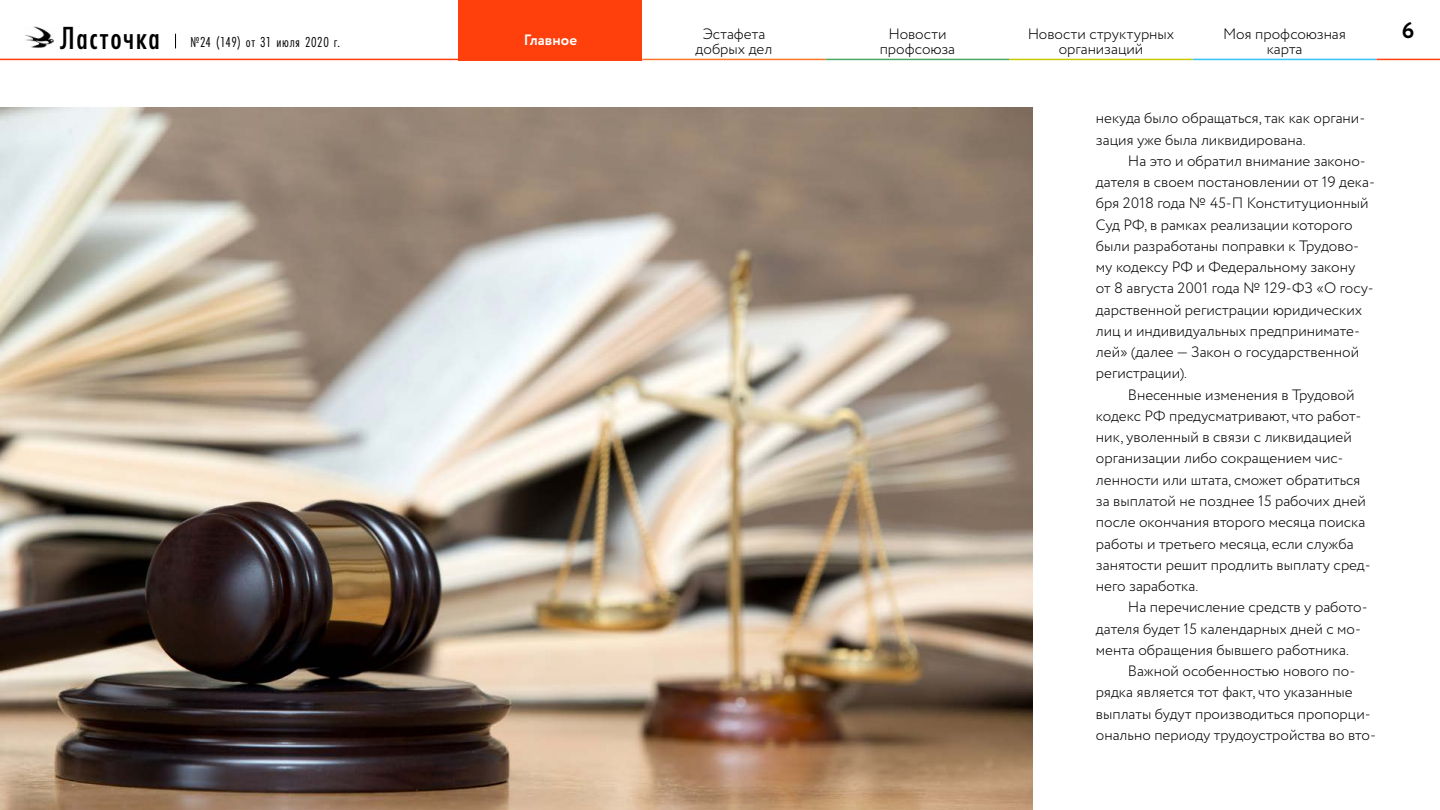
<style>
.page{position:relative;width:1440px;height:810px;background:#fff}
.page>*{position:absolute;margin:0;border:0;box-sizing:border-box;transform-origin:0 0}
.t1{font:700 22.5px "Circe";color:#000}
._0_1_First{font:300 15px/21.2px "Circe";color:#000}
.t2{font:15px "Futura PT Cond";letter-spacing:.04em;color:#000}
.t3{font:700 15px "Circe";color:#fff}
.s1{font-weight:500;font-size:33.22px}
</style>
<div class="page">
<svg style="left:175px;top:34px;width:1px;height:14px"></svg>
<img style="left:25px;top:26px;width:29px;height:22px">
<hr style="left:1009px;top:59px;width:184px;height:1px;background:#c8c800">
<hr style="left:1193px;top:59px;width:184px;height:1px;background:#37c3f5">
<hr style="left:642px;top:59px;width:184px;height:1px;background:#ff7828">
<hr style="left:826px;top:59px;width:183px;height:1px;background:#4baa64">
<div style="left:459px;top:0;width:183px;height:60px;background:#ff400d"></div>
<hr style="left:1377px;top:59px;width:63px;height:1px;background:#ff400d">
<hr style="left:0;top:59px;width:459px;height:1px;background:#ff400d">
<img style="left:0;top:107px;width:1032px;height:703px">
<p class="t2" style="left:60px;top:33px;width:281px"><span class="s1">Ласточка</span> №24 (149) от 31 июля 2020 г.</p>
<p class="_0_1_First" style="left:1028px;top:23px;width:148px">Новости структурных</p>
<h1 class="t1" style="left:1402px;top:15px;width:14px">6</h1>
<p class="_0_1_First" style="left:696px;top:27px;width:78px;line-height:15px;text-align:center">Эстафета добрых дел</p>
<p class="_0_1_First" style="left:880px;top:27px;width:77px;line-height:15px;text-align:center">Новости профсоюза</p>
<p class="_0_1_First" style="left:1223px;top:27px;width:124px;line-height:15px;text-align:center">Моя профсоюзная карта</p>
<p class="t3" style="left:524px;top:30px;width:55px">Главное</p>
<p class="_0_1_First" style="left:1059px;top:38px;width:86px">организаций</p>
<p class="_0_1_First" style="left:1096px;top:108px;width:271px">некуда было обращаться, так как органи&shy;зация уже была ликвидирована.</p>
<p class="_0_1_First" style="left:1096px;top:150px;width:281px;text-indent:32px">На это и обратил внимание законо&shy;дателя в своем постановлении от 19 дека&shy;бря 2018 года № 45-П Конституционный Суд РФ, в рамках реализации которого были разработаны поправки к Трудово&shy;му кодексу РФ и Федеральному закону<br>от 8 августа 2001 года № 129-ФЗ «О госу&shy;дарственной регистрации юридических лиц и индивидуальных предпринимате&shy;лей» (далее — Закон о государственной регистрации).</p>
<p class="_0_1_First" style="left:1096px;top:384px;width:276px;text-indent:32px">Внесенные изменения в Трудовой кодекс РФ предусматривают, что работ&shy;ник, уволенный в связи с ликвидацией организации либо сокращением чис&shy;ленности или штата, сможет обратиться за выплатой не позднее 15 рабочих дней после окончания второго месяца поиска работы и третьего месяца, если служба занятости решит продлить выплату сред&shy;него заработка.</p>
<p class="_0_1_First" style="left:1096px;top:597px;width:273px;text-indent:32px">На перечисление средств у работо&shy;дателя будет 15 календарных дней с мо&shy;мента обращения бывшего работника.</p>
<p class="_0_1_First" style="left:1096px;top:661px;width:282px;text-indent:32px">Важной особенностью нового по&shy;рядка является тот факт, что указанные выплаты будут производиться пропорци&shy;онально периоду трудоустройства во вто-</p>
</div>
